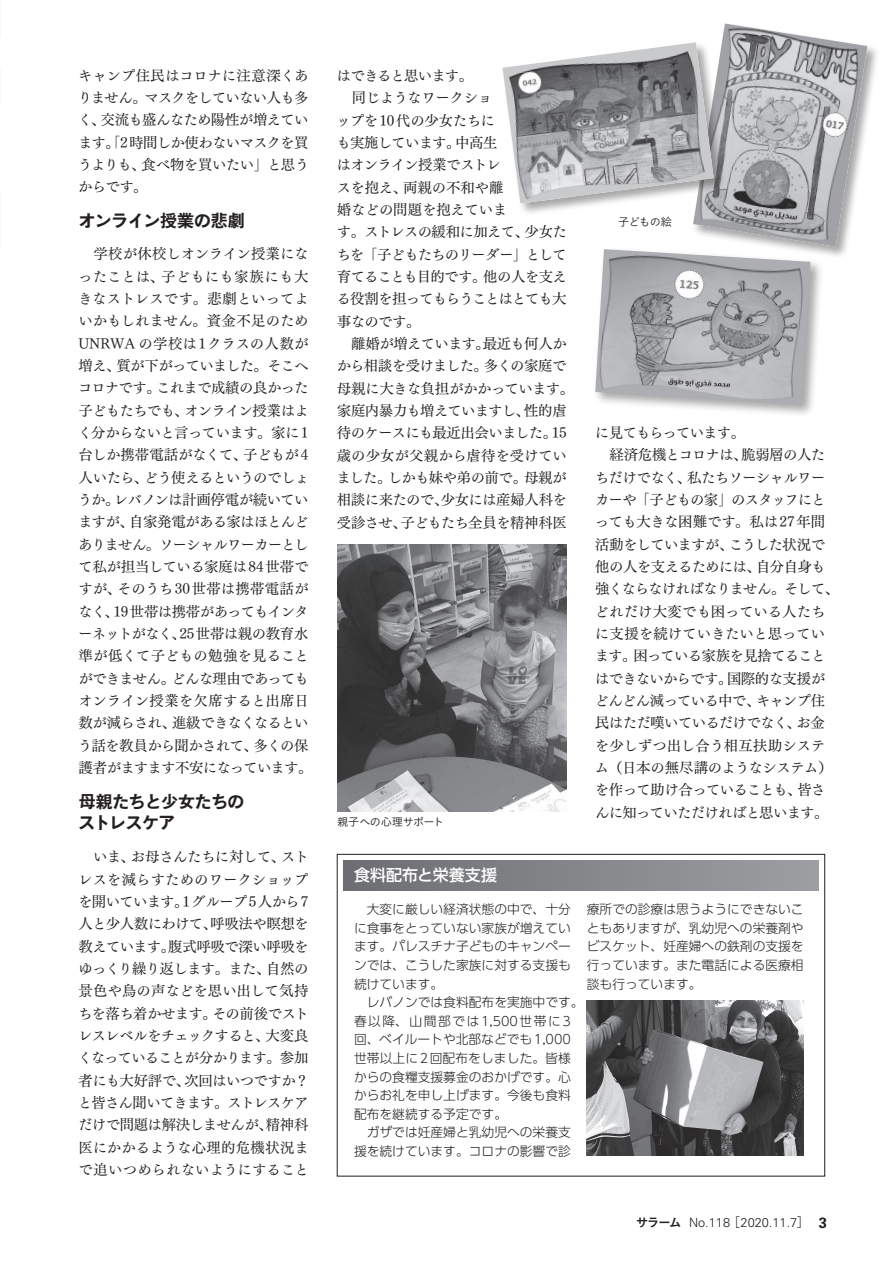
<style>
.page{position:relative;width:893px;height:1263px;background:#fff}
.page>*{position:absolute;margin:0;border:0;box-sizing:border-box;transform-origin:0 0}
.t1{font:16.95px/21.3px "Iwa O Go Pro Eb";letter-spacing:-.03em;color:#231f20}
.t2{font:500 15.9px "UD Shin Go Pro";letter-spacing:.01em;color:#fff}
.t3{font:14.4px/22.4px "Tsuku Min Pr 5 M";letter-spacing:-.035em;color:#231f20}
.t4{font:300 12.75px/18.6px "UD Shin Go Pro";color:#231f20}
.t5{font:300 12.75px "Univers";color:#231f20}
.t6{font:11.1px "Koburina Go Std N W3";letter-spacing:-.035em;color:#231f20}
.t7{font:11.1px "Yu Gothic Std M";letter-spacing:-.055em;color:#231f20}
.s1{font-family:"Koburina Go Std N W6";font-weight:400;font-size:12.15px}
.s2{font-family:"Shin Go Pr 6"}
.s3{font-weight:700;font-size:14.85px}
</style>
<div class="page">
<div style="left:337px;top:854px;width:488px;height:322px;border:1px solid #231f20"></div>
<div style="left:343px;top:860px;width:476px;height:30px;background:linear-gradient(to right,#6c6e71,#9c9fa2)"></div>
<div style="left:593px;top:247px;width:231px;height:171px;background:#231f20;opacity:.4"></div>
<img style="left:595px;top:249px;width:215px;height:156px">
<img style="left:587px;top:1000px;width:217px;height:155px">
<div style="left:692px;top:22px;width:188px;height:237px;background:#231f20;opacity:.4"></div>
<svg style="left:521px;top:24px;width:346px;height:223px"></svg>
<img style="left:502px;top:42px;width:212px;height:162px">
<img style="left:337px;top:544px;width:229px;height:267px">
<p class="t3" style="left:78px;top:62px;width:233px;text-align:justify">キャンプ住民はコロナに注意深くありません。マスクをしていない人も多く、交流も盛んなため陽性が増えています。「2時間しか使わないマスクを買うよりも、食べ物を買いたい」と思うからです。</p>
<p class="t1" style="left:78px;top:209px;width:168px">オンライン授業の悲劇</p>
<p class="t3" style="left:78px;top:241px;width:236px">　学校が休校しオンライン授業になったことは、子どもにも家族にも大きなストレスです。悲劇といってよいかもしれません。資金不足のため<br>UNRWA の学校は1クラスの人数が増え、質が下がっていました。そこへコロナです。これまで成績の良かった子どもたちでも、オンライン授業はよく分からないと言っています。家に1台しか携帯電話がなくて、子どもが 4人いたら、どう使えるというのでしょうか。レバノンは計画停電が続いていますが、自家発電がある家はほとんどありません。ソーシャルワーカーとして私が担当している家庭は84世帯ですが、そのうち30世帯は携帯電話がなく、19世帯は携帯があってもインターネットがなく、25世帯は親の教育水準が低くて子どもの勉強を見ることができません。どんな理由であってもオンライン授業を欠席すると出席日数が減らされ、進級できなくなるという話を教員から聞かされて、多くの保護者がますます不安になっています。</p>
<p class="t1" style="left:79px;top:790px;width:168px">母親たちと少女たちのストレスケア</p>
<p class="t3" style="left:78px;top:844px;width:233px;text-align:justify">　いま、お母さんたちに対して、ストレスを減らすためのワークショップを開いています。1グループ 5人から7人と少人数にわけて、呼吸法や瞑想を教えています。腹式呼吸で深い呼吸をゆっくり繰り返します。また、自然の景色や鳥の声などを思い出して気持ちを落ち着かせます。その前後でストレスレベルをチェックすると、大変良くなっていることが分かります。参加者にも大好評で、次回はいつですか？と皆さん聞いてきます。ストレスケアだけで問題は解決しませんが、精神科医にかかるような心理的危機状況まで追いつめられないようにすること</p>
<p class="t3" style="left:336px;top:63px;width:239px">はできると思います。<br>　同じようなワークショ<br>ップを10代の少女たちに<br>も実施しています。中高生<br>はオンライン授業でストレ<br>スを抱え、両親の不和や離<br>婚などの問題を抱えていま<br>す。ストレスの緩和に加えて、少女たちを「子どもたちのリーダー」として育てることも目的です。他の人を支える役割を担ってもらうことはとても大事なのです。<br>　離婚が増えています。最近も何人かから相談を受けました。多くの家庭で母親に大きな負担がかかっています。家庭内暴力も増えていますし、性的虐待のケースにも最近出会いました。15歳の少女が父親から虐待を受けていました。しかも妹や弟の前で。母親が相談に来たので、少女には産婦人科を受診させ、子どもたち全員を精神科医</p>
<p class="t6" style="left:337px;top:814px;width:109px">親子への心理サポート</p>
<p class="t2" style="left:354px;top:862px;width:145px">食料配布と栄養支援</p>
<p class="t7" style="left:618px;top:214px;width:55px">子どもの絵</p>
<p class="t3" style="left:595px;top:420px;width:246px">に見てもらっています。<br>　経済危機とコロナは、脆弱層の人たちだけでなく、私たちソーシャルワーカーや「子どもの家」のスタッフにとっても大きな困難です。私は 27年間活動をしていますが、こうした状況で他の人を支えるためには、自分自身も強くならなければなりません。そして、どれだけ大変でも困っている人たちに支援を続けていきたいと思っています。困っている家族を見捨てることはできないからです。国際的な支援がどんどん減っている中で、キャンプ住民はただ嘆いているだけでなく、お金を少しずつ出し合う相互扶助システム（日本の無尽講のようなシステム）を作って助け合っていることも、皆さんに知っていただければと思います。</p>
<p class="t4" style="left:354px;top:900px;width:231px">　大変に厳しい経済状態の中で、十分に食事をとっていない家族が増えています。パレスチナ子どものキャンペーンでは、こうした家族に対する支援も続けています。<br>　レバノンでは食料配布を実施中です。春以降、山間部では1,500世帯に3回、ベイルートや北部などでも1,000世帯以上に2回配布をしました。皆様からの食糧支援募金のおかげです。心からお礼を申し上げます。今後も食料配布を継続する予定です。<br>　ガザでは妊産婦と乳幼児への栄養支援を続けています。コロナの影響で診</p>
<p class="t4" style="left:587px;top:899px;width:218px;text-align:justify">療所での診療は思うようにできないこともありますが、乳幼児への栄養剤やビスケット、妊産婦への鉄剤の支援を行っています。また電話による医療相談も行っています。</p>
<p class="t5" style="left:636px;top:1215px;width:192px"><span class="s1">サラーム</span> No.118 <span class="s2">［</span>2020.11.7<span class="s2">］</span> <span class="s3">3</span></p>
</div>
